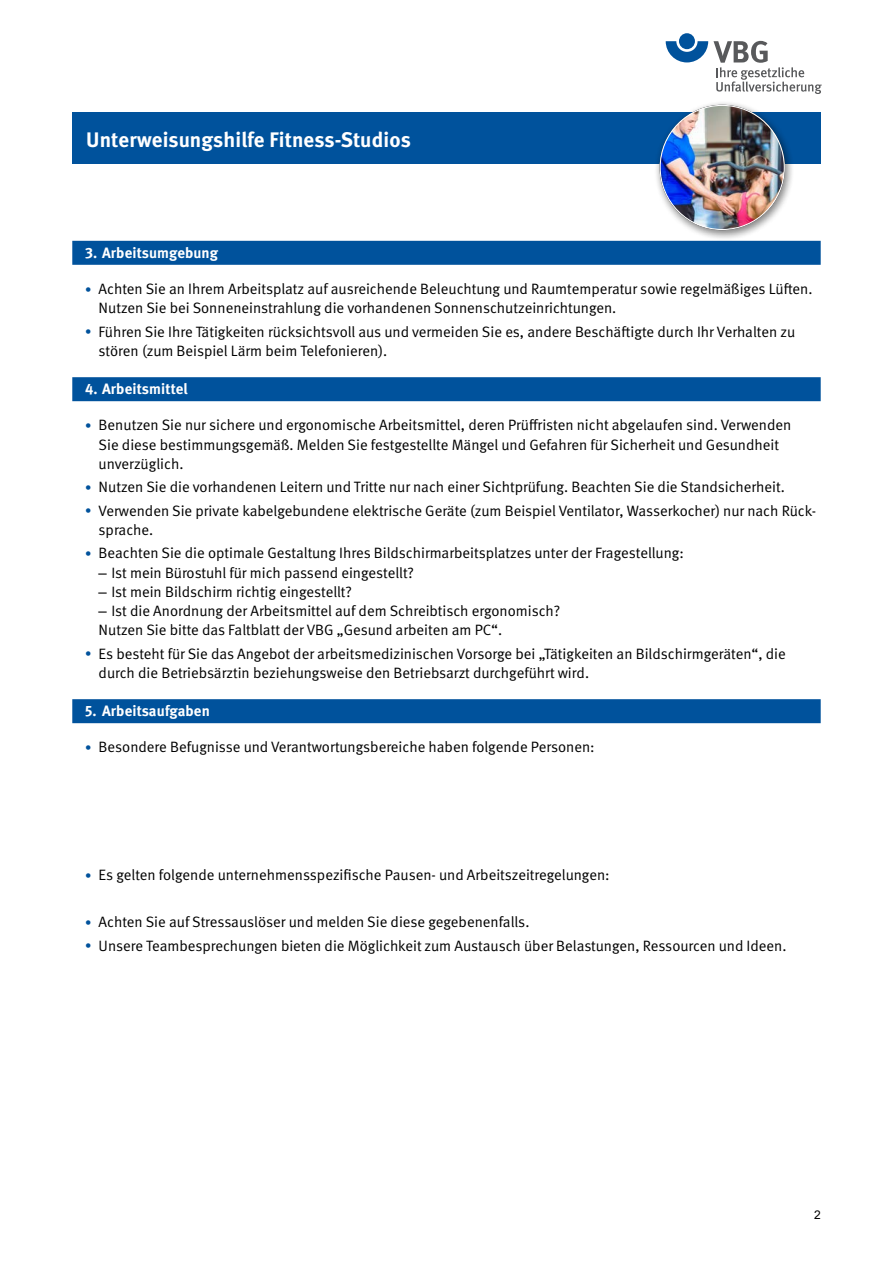
<style>
.page{position:relative;width:893px;height:1263px;background:#fff}
.page>*{position:absolute;margin:0;border:0;box-sizing:border-box;transform-origin:0 0}
.t1{font:700 21px "DGUV Meta";letter-spacing:.01em;color:#fff}
._02_Fließtext_Fließtext{font:15px/19.2px "DGUV Meta";color:#000}
._02_Fließtext_Zwischenüberschriften{font:700 15px "DGUV Meta";letter-spacing:.01em;color:#fff}
.t2{font:12px "Arial";color:#000}
.s1{font-family:"Arial";font-size:18px;color:#00529c}
.s2{font-family:"Arial"}
</style>
<div class="page">
<div style="left:72px;top:112px;width:749px;height:51px;background:#00529c"></div>
<div style="left:679px;top:33px;width:16px;height:16px;background:#00529c;border-radius:50%"></div>
<svg style="left:666px;top:41px;width:156px;height:53px"></svg>
<div style="left:72px;top:241px;width:749px;height:24px;background:#00529c"></div>
<div style="left:72px;top:377px;width:749px;height:24px;background:#00529c"></div>
<div style="left:72px;top:699px;width:749px;height:24px;background:#00529c"></div>
<div style="left:654px;top:100px;width:140px;height:141px;background:#000;opacity:.3"></div>
<img style="left:660px;top:105px;width:124px;height:124px;border-radius:62px">
<h1 class="t1" style="left:86px;top:127px;width:326px">Unterweisungshilfe Fitness-Studios</h1>
<h2 class="_02_Fließtext_Zwischenüberschriften" style="left:85px;top:244px;width:135px">3. Arbeitsumgebung</h2>
<p class="_02_Fließtext_Fließtext" style="left:99px;top:280px;width:715px;text-indent:-14px"><span class="s1">•</span> Achten Sie an Ihrem Arbeitsplatz auf ausreichende Beleuchtung und Raumtemperatur sowie regelmäßiges Lüften.<br>Nutzen Sie bei Sonneneinstrahlung die vorhandenen Sonnenschutzeinrichtungen.</p>
<p class="_02_Fließtext_Fließtext" style="left:99px;top:322px;width:698px;text-indent:-14px"><span class="s1">•</span> Führen Sie Ihre Tätigkeiten rücksichtsvoll aus und vermeiden Sie es, andere Beschäftigte durch Ihr Verhalten zu stören (zum Beispiel Lärm beim Telefonieren).</p>
<h2 class="_02_Fließtext_Zwischenüberschriften" style="left:85px;top:380px;width:104px">4. Arbeitsmittel</h2>
<p class="_02_Fließtext_Fließtext" style="left:99px;top:416px;width:694px;text-indent:-14px"><span class="s1">•</span> Benutzen Sie nur sichere und ergonomische Arbeitsmittel, deren Prüffristen nicht abgelaufen sind. Verwenden<br>Sie diese bestimmungsgemäß. Melden Sie festgestellte Mängel und Gefahren für Sicherheit und Gesundheit unverzüglich.</p>
<p class="_02_Fließtext_Fließtext" style="left:85px;top:478px;width:701px"><span class="s1">•</span> Nutzen Sie die vorhandenen Leitern und Tritte nur nach einer Sichtprüfung. Beachten Sie die Standsicherheit.</p>
<p class="_02_Fließtext_Fließtext" style="left:99px;top:501px;width:719px;text-indent:-14px"><span class="s1">•</span> Verwenden Sie private kabelgebundene elektrische Geräte (zum Beispiel Ventilator, Wasserkocher) nur nach Rück&shy;sprache.</p>
<p class="_02_Fließtext_Fließtext" style="left:85px;top:544px;width:600px"><span class="s1">•</span> Beachten Sie die optimale Gestaltung Ihres Bildschirmarbeitsplatzes unter der Fragestellung:</p>
<p class="_02_Fließtext_Fließtext" style="left:99px;top:563px;width:317px"><span class="s2">–</span> Ist mein Bürostuhl für mich passend eingestellt?</p>
<p class="_02_Fließtext_Fließtext" style="left:99px;top:582px;width:255px"><span class="s2">–</span> Ist mein Bildschirm richtig eingestellt?</p>
<p class="_02_Fließtext_Fließtext" style="left:99px;top:602px;width:463px"><span class="s2">–</span> Ist die Anordnung der Arbeitsmittel auf dem Schreibtisch ergonomisch?</p>
<p class="_02_Fließtext_Fließtext" style="left:99px;top:621px;width:405px">Nutzen Sie bitte das Faltblatt der VBG „Gesund arbeiten am PC“.</p>
<p class="_02_Fließtext_Fließtext" style="left:99px;top:644px;width:689px;text-indent:-14px"><span class="s1">•</span> Es besteht für Sie das Angebot der arbeitsmedizinischen Vorsorge bei „Tätigkeiten an Bildschirmgeräten“, die durch die Betriebsärztin beziehungsweise den Betriebsarzt durchgeführt wird.</p>
<h2 class="_02_Fließtext_Zwischenüberschriften" style="left:85px;top:702px;width:126px">5. Arbeitsaufgaben</h2>
<p class="_02_Fließtext_Fließtext" style="left:85px;top:738px;width:511px"><span class="s1">•</span> Besondere Befugnisse und Verantwortungsbereiche haben folgende Personen:</p>
<p class="_02_Fließtext_Fließtext" style="left:85px;top:866px;width:526px"><span class="s1">•</span> Es gelten folgende unternehmensspezifische Pausen- und Arbeitszeitregelungen:</p>
<p class="_02_Fließtext_Fließtext" style="left:85px;top:913px;width:446px"><span class="s1">•</span> Achten Sie auf Stressauslöser und melden Sie diese gegebenenfalls.</p>
<p class="_02_Fließtext_Fließtext" style="left:85px;top:936px;width:703px"><span class="s1">•</span> Unsere Teambesprechungen bieten die Möglichkeit zum Austausch über Belastungen, Ressourcen und Ideen.</p>
<p class="t2" style="left:814px;top:1207px;width:8px">2</p>
</div>
